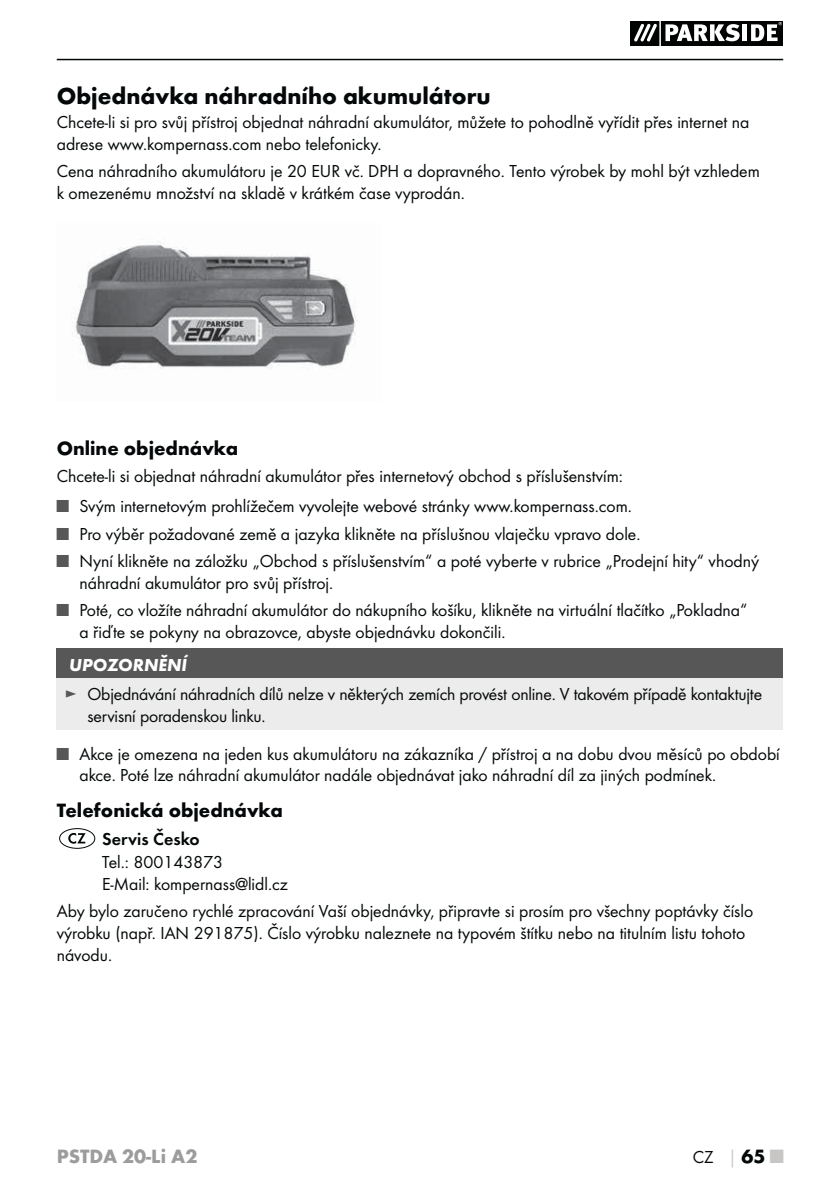
<style>
.page{position:relative;width:840px;height:1191px;background:#fff}
.page>*{position:absolute;margin:0;border:0;box-sizing:border-box;transform-origin:0 0}
.t1{font:700 24px "Futura";color:#040809}
.t2{font:700 20px "Futura";color:#040809}
.t3{font:700 20px "Futura";color:#9c9c9c}
.t4{font:18px/21.6px "Futura Boo";color:#040809}
.t5{font:18px "Futura Dem";color:#040809}
.t6{font:italic 700 18px "Futura";color:#fff}
.s1{color:#575757}
.s2{font-family:"Futura";font-weight:700;color:#c7c6c5}
.s3{font-family:"Futura";font-weight:700;font-size:20px}
.s4{font-family:"Futura";font-weight:700;font-size:20px;color:#c7c6c5}
</style>
<div class="page">
<hr style="left:57px;top:59px;width:725px;height:1px;background:#040809">
<svg style="left:630px;top:21px;width:152px;height:24px"></svg>
<img style="left:74px;top:242px;width:283px;height:127px">
<div style="left:57px;top:648px;width:725px;height:30px;background:#575757"></div>
<div style="left:57px;top:678px;width:725px;height:51px;background:#edecec"></div>
<div style="left:59px;top:828px;width:36px;height:20px;border:1px solid #040809;border-radius:50%"></div>
<svg style="left:68px;top:833px;width:18px;height:10px"></svg>
<h1 class="t1" style="left:57px;top:87px;width:435px">Objednávka náhradního akumulátoru</h1>
<p class="t4" style="left:57px;top:113px;width:693px">Chcete-li si pro svůj přístroj objednat náhradní akumulátor, můžete to pohodlně vyřídit přes internet na adrese www.kompernass.com nebo telefonicky.</p>
<p class="t4" style="left:57px;top:161px;width:704px">Cena náhradního akumulátoru je 20 EUR vč. DPH a dopravného. Tento výrobek by mohl být vzhledem k omezenému množství na skladě v krátkém čase vyprodán.</p>
<p class="t2" style="left:57px;top:440px;width:183px">Online objednávka</p>
<p class="t4" style="left:57px;top:466px;width:567px">Chcete-li si objednat náhradní akumulátor přes internetový obchod s příslušenstvím:</p>
<p class="t4" style="left:57px;top:496px;width:576px"><span class="s1">■</span> Svým internetovým prohlížečem vyvolejte webové stránky www.kompernass.com.</p>
<p class="t4" style="left:57px;top:524px;width:585px"><span class="s1">■</span> Pro výběr požadované země a jazyka klikněte na příslušnou vlaječku vpravo dole.</p>
<p class="t4" style="left:79px;top:551px;width:680px;text-indent:-23px"><span class="s1">■</span> Nyní klikněte na záložku „Obchod s příslušenstvím“ a poté vyberte v rubrice „Prodejní hity“ vhodný náhradní akumulátor pro svůj přístroj.</p>
<p class="t4" style="left:79px;top:600px;width:669px;text-indent:-23px"><span class="s1">■</span> Poté, co vložíte náhradní akumulátor do nákupního košíku, klikněte na virtuální tlačítko „Pokladna“ a řiďte se pokyny na obrazovce, abyste objednávku dokončili.</p>
<p class="t6" style="left:69px;top:658px;width:119px">UPOZORNĚNÍ</p>
<p class="t4" style="left:87px;top:684px;width:675px;text-indent:-23px"><span class="s1">►</span> Objednávání náhradních dílů nelze v některých zemích provést online. V takovém případě kontaktujte servisní poradenskou linku.</p>
<p class="t4" style="left:79px;top:744px;width:701px;text-indent:-23px"><span class="s1">■</span> Akce je omezena na jeden kus akumulátoru na zákazníka / přístroj a na dobu dvou měsíců po období akce. Poté lze náhradní akumulátor nadále objednávat jako náhradní díl za jiných podmínek.</p>
<p class="t2" style="left:57px;top:802px;width:227px">Telefonická objednávka</p>
<p class="t5" style="left:102px;top:831px;width:99px">Servis Česko</p>
<p class="t4" style="left:102px;top:851px;width:187px;line-height:22.4px">Tel.: 800143873<br>E-Mail: kompernass@lidl.cz</p>
<p class="t4" style="left:57px;top:901px;width:697px">Aby bylo zaručeno rychlé zpracování Vaší objednávky, připravte si prosím pro všechny poptávky číslo výrobku (např. IAN 291875). Číslo výrobku naleznete na typovém štítku nebo na titulním listu tohoto návodu.</p>
<p class="t3" style="left:57px;top:1148px;width:142px">PSTDA 20-Li A2</p>
<p class="t4" style="left:692px;top:1146px;width:92px">CZ <span class="s2">│</span><span class="s3">65</span> <span class="s4">■</span></p>
</div>
